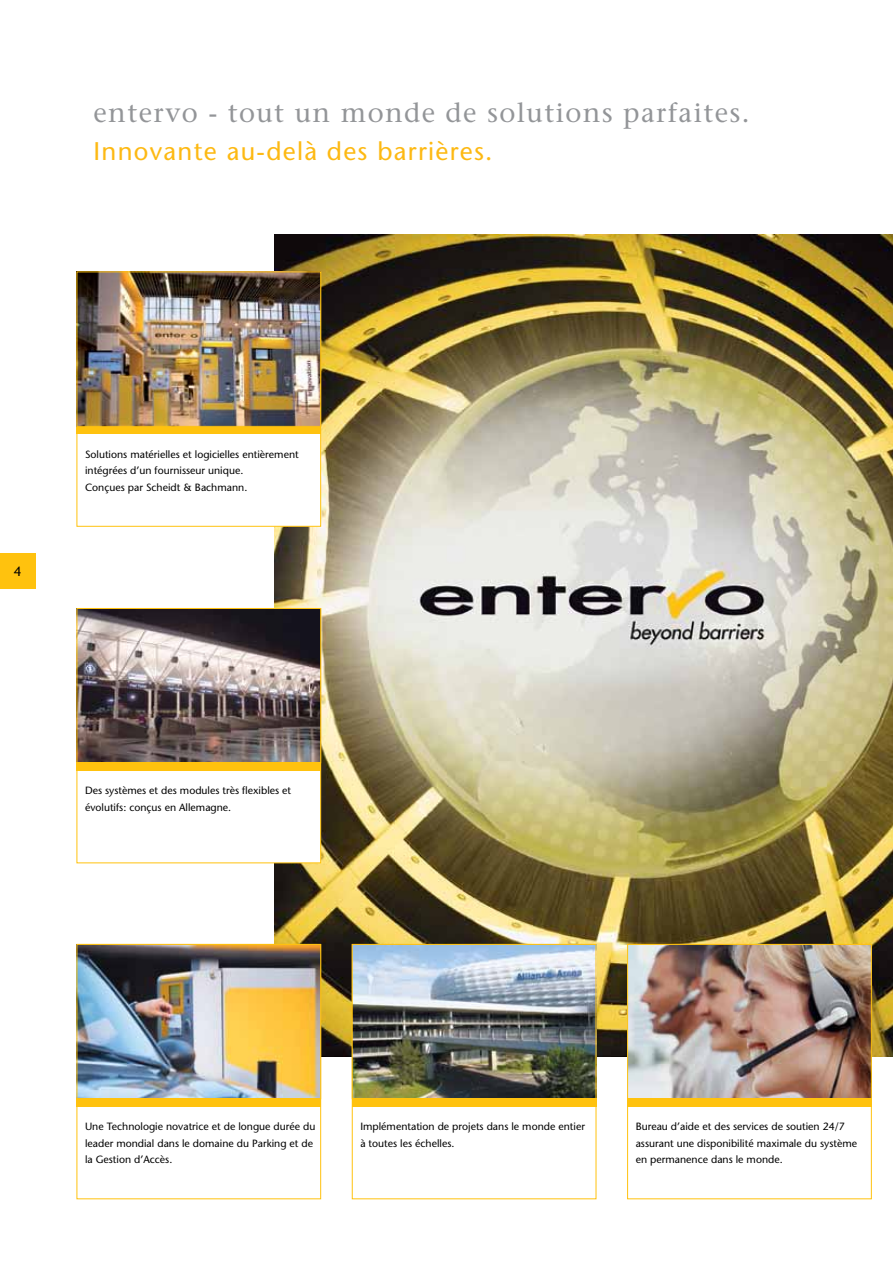
<style>
.page{position:relative;width:893px;height:1263px;background:#fff}
.page>*{position:absolute;margin:0;border:0;box-sizing:border-box;transform-origin:0 0}
.t1{font:27px "Stone Serif";letter-spacing:.05em;color:#939598}
.t2{font:25.5px "Stone Sans";letter-spacing:.05em;color:#fdb913}
.t3{font:13.5px "Stone Sans";color:#000}
.t4{font:10.5px/16.5px "Stone Sans";color:#000}
</style>
<div class="page">
<div style="left:0;top:553px;width:36px;height:35px;background:#ffc20e"></div>
<img style="left:274px;top:234px;width:619px;height:822px">
<div style="left:77px;top:271px;width:244px;height:256px;background:#fff;border:1px solid #ffc20e"></div>
<div style="left:77px;top:608px;width:244px;height:255px;background:#fff"></div>
<div style="left:627px;top:944px;width:245px;height:255px;background:#fff;border:1px solid #ffc20e"></div>
<img style="left:79px;top:946px;width:240px;height:151px">
<div style="left:77px;top:944px;width:244px;height:155px;border:1px solid #ffc20e"></div>
<img style="left:629px;top:946px;width:241px;height:151px">
<div style="left:627px;top:944px;width:245px;height:155px;border:1px solid #ffc20e"></div>
<img style="left:354px;top:946px;width:240px;height:151px">
<div style="left:352px;top:944px;width:244px;height:155px;border:1px solid #ffc20e"></div>
<img style="left:79px;top:610px;width:240px;height:151px">
<div style="left:77px;top:608px;width:244px;height:155px;border:1px solid #ffc20e"></div>
<div style="left:77px;top:425px;width:244px;height:9px;background:#ffc20e"></div>
<div style="left:77px;top:762px;width:244px;height:9px;background:#ffc20e"></div>
<div style="left:77px;top:1098px;width:244px;height:8px;background:#ffc20e"></div>
<div style="left:352px;top:1098px;width:244px;height:8px;background:#ffc20e"></div>
<div style="left:627px;top:1098px;width:245px;height:8px;background:#ffc20e"></div>
<img style="left:79px;top:273px;width:240px;height:152px">
<div style="left:77px;top:271px;width:244px;height:156px;border:1px solid #ffc20e"></div>
<h1 class="t1" style="left:94px;top:97px;width:657px">entervo - tout un monde de solutions parfaites.</h1>
<h2 class="t2" style="left:94px;top:136px;width:401px">Innovante au-delà des barrières.</h2>
<p class="t3" style="left:14px;top:563px;width:9px">4</p>
<p class="t4" style="left:85px;top:446px;width:215px">Solutions matérielles et logicielles entièrement intégrées d’un fournisseur unique.<br>Conçues par Scheidt &amp; Bachmann.</p>
<p class="t4" style="left:85px;top:782px;width:208px">Des systèmes et des modules très flexibles et évolutifs: conçus en Allemagne.</p>
<p class="t4" style="left:85px;top:1118px;width:232px">Une Technologie novatrice et de longue durée du leader mondial dans le domaine du Parking et de la Gestion d’Accès.</p>
<p class="t4" style="left:360px;top:1118px;width:226px">Implémentation de projets dans le monde entier à toutes les échelles.</p>
<p class="t4" style="left:636px;top:1118px;width:223px">Bureau d’aide et des services de soutien 24/7 assurant une disponibilité maximale du système en permanence dans le monde.</p>
</div>
